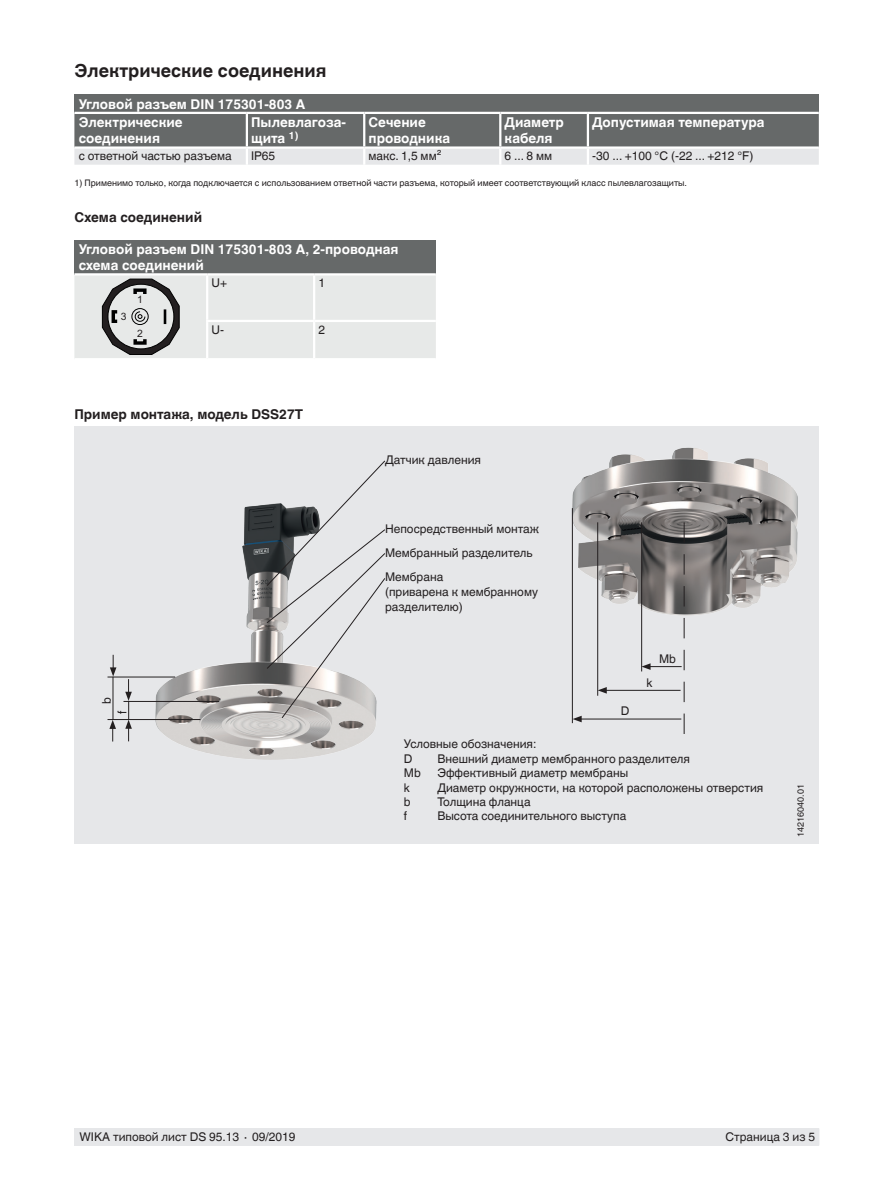
<style>
.page{position:relative;width:893px;height:1188px;background:#fff}
.page>*{position:absolute;margin:0;border:0;box-sizing:border-box;transform-origin:0 0}
.t1{font:700 18px "Helvetica World";color:#231f20}
.t2{font:700 13.5px/16.5px "Helvetica World";color:#fff}
.t3{font:700 13.5px "Helvetica World";color:#231f20}
.t4{font:12px/24px "Helvetica World";color:#231f20}
.t5{font:10.2px "Arial";color:#231f20}
.t6{font:9px "Helvetica World";color:#231f20}
</style>
<div class="page">
<div style="left:75px;top:1128px;width:744px;height:17px;background:#e6e7e9"></div>
<div style="left:74px;top:426px;width:745px;height:417px;background:#e6e7e9"></div>
<img style="left:134px;top:504px;width:252px;height:256px">
<div style="left:74px;top:95px;width:745px;height:18px;background:#666969"></div>
<hr style="left:74px;top:112px;width:173px;height:2px;background:#fff">
<hr style="left:247px;top:112px;width:117px;height:2px;background:#fff">
<hr style="left:364px;top:112px;width:136px;height:2px;background:#fff">
<hr style="left:500px;top:112px;width:88px;height:2px;background:#fff">
<hr style="left:588px;top:112px;width:231px;height:2px;background:#fff">
<svg style="left:74px;top:113px;width:745px;height:52px;background:#999b9b"></svg>
<div style="left:74px;top:240px;width:362px;height:34px;background:#666969"></div>
<hr style="left:74px;top:273px;width:133px;height:3px;background:#fff">
<hr style="left:207px;top:273px;width:107px;height:3px;background:#fff">
<hr style="left:314px;top:273px;width:122px;height:3px;background:#fff">
<svg style="left:74px;top:274px;width:362px;height:84px;background:#dbdcdb"></svg>
<svg style="left:266px;top:460px;width:119px;height:258px"></svg>
<img style="left:571px;top:447px;width:227px;height:183px">
<hr style="left:108px;top:677px;width:67px;height:1px;background:#231f20">
<hr style="left:108px;top:719px;width:92px;height:1px;background:#231f20">
<hr style="left:113px;top:677px;width:1px;height:43px;background:#231f20">
<hr style="left:123px;top:701px;width:96px;height:1px;background:#231f20">
<svg style="left:110px;top:655px;width:6px;height:21px"></svg>
<svg style="left:109px;top:720px;width:7px;height:22px"></svg>
<svg style="left:125px;top:679px;width:7px;height:62px"></svg>
<hr style="left:572px;top:508px;width:1px;height:215px;background:#231f20">
<svg style="left:684px;top:522px;width:1px;height:212px"></svg>
<hr style="left:641px;top:522px;width:1px;height:149px;background:#231f20">
<hr style="left:579px;top:719px;width:102px;height:1px;background:#231f20">
<svg style="left:573px;top:716px;width:9px;height:6px"></svg>
<hr style="left:648px;top:666px;width:34px;height:1px;background:#231f20">
<svg style="left:641px;top:663px;width:10px;height:7px"></svg>
<hr style="left:597px;top:522px;width:1px;height:174px;background:#231f20">
<hr style="left:604px;top:690px;width:77px;height:1px;background:#231f20">
<svg style="left:598px;top:687px;width:9px;height:7px"></svg>
<h1 class="t1" style="left:74px;top:60px;width:254px">Электрические соединения</h1>
<p class="t2" style="left:79px;top:95px;width:228px;line-height:18.1px">Угловой разъем DIN 175301-803 A<br>Электрические</p>
<p class="t2" style="left:79px;top:130px;width:83px">соединения</p>
<p class="t2" style="left:251px;top:114px;width:96px">Пылевлагоза&shy;щита <sup>1)</sup></p>
<p class="t2" style="left:368px;top:114px;width:83px">Сечение проводника</p>
<p class="t2" style="left:505px;top:114px;width:61px">Диаметр кабеля</p>
<p class="t2" style="left:592px;top:114px;width:174px">Допустимая температура</p>
<p class="t4" style="left:79px;top:144px;width:155px">с ответной частью разъема</p>
<p class="t4" style="left:251px;top:144px;width:26px">IP65</p>
<p class="t4" style="left:368px;top:144px;width:74px">макс. 1,5 мм²</p>
<p class="t4" style="left:505px;top:144px;width:49px">6 ... 8 мм</p>
<p class="t4" style="left:592px;top:144px;width:163px">-30 ... +100 °C (-22 ... +212 °F)</p>
<p class="t6" style="left:74px;top:177px;width:614px">1) Применимо только, когда подключается с использованием ответной части разъема, который имеет соответствующий класс пылевлагозащиты.</p>
<p class="t3" style="left:74px;top:209px;width:129px">Схема соединений</p>
<p class="t2" style="left:79px;top:241px;width:322px">Угловой разъем DIN 175301-803 A, 2-проводная схема соединений</p>
<p class="t5" style="left:137px;top:292px;width:7px">1</p>
<p class="t5" style="left:137px;top:327px;width:7px">2</p>
<p class="t4" style="left:211px;top:271px;width:17px">U+</p>
<p class="t4" style="left:318px;top:271px;width:8px">1</p>
<p class="t4" style="left:211px;top:318px;width:14px">U-</p>
<p class="t4" style="left:318px;top:318px;width:8px">2</p>
<p class="t5" style="left:121px;top:309px;width:7px">3</p>
<p class="t3" style="left:74px;top:406px;width:230px">Пример монтажа, модель DSS27T</p>
<p class="t4" style="left:95px;top:704px;width:8px;rotate:-90deg">b</p>
<p class="t4" style="left:110px;top:714px;width:5px;rotate:-90deg">f</p>
<p class="t4" style="left:385px;top:448px;width:98px">Датчик давления</p>
<p class="t4" style="left:385px;top:517px;width:156px">Непосредственный монтаж<br>Мембранный разделитель<br>Мембрана</p>
<p class="t4" style="left:385px;top:584px;width:154px;line-height:15px">(приварена к мембранному разделителю)</p>
<p class="t4" style="left:621px;top:699px;width:10px">D</p>
<p class="t4" style="left:659px;top:647px;width:18px">Mb</p>
<p class="t4" style="left:646px;top:671px;width:7px">k</p>
<p class="t4" style="left:404px;top:737px;width:134px;line-height:14.5px">Условные обозначения:<br>D</p>
<p class="t4" style="left:437px;top:747px;width:254px">Внешний диаметр мембранного разделителя</p>
<p class="t4" style="left:404px;top:761px;width:18px">Mb</p>
<p class="t4" style="left:437px;top:761px;width:192px">Эффективный диаметр мембраны</p>
<p class="t4" style="left:404px;top:775px;width:7px">k</p>
<p class="t4" style="left:437px;top:775px;width:327px">Диаметр окружности, на которой расположены отверстия</p>
<p class="t4" style="left:404px;top:790px;width:8px">b</p>
<p class="t4" style="left:437px;top:790px;width:95px">Толщина фланца</p>
<p class="t4" style="left:404px;top:804px;width:5px">f</p>
<p class="t4" style="left:437px;top:804px;width:190px">Высота соединительного выступа</p>
<p class="t6" style="left:795px;top:837px;width:54px;rotate:-90deg">14216040.01</p>
<p class="t4" style="left:80px;top:1125px;width:218px">WIKA типовой лист DS 95.13 ∙ 09/2019</p>
<p class="t4" style="left:725px;top:1125px;width:91px">Страница 3 из 5</p>
</div>
